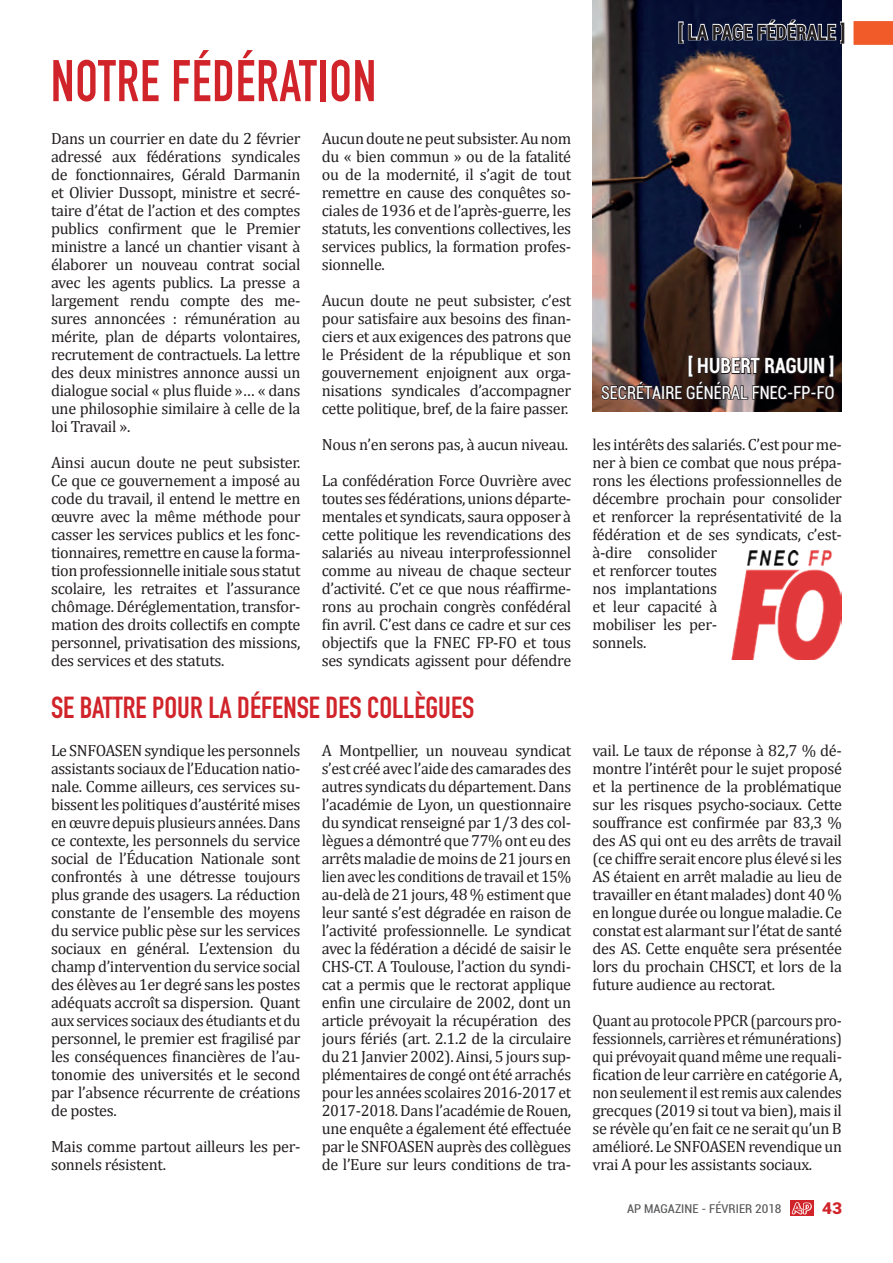
<style>
.page{position:relative;width:893px;height:1263px;background:#fff}
.page>*{position:absolute;margin:0;border:0;box-sizing:border-box;transform-origin:0 0}
.t1{font:700 57.75px "DIN Condensed";letter-spacing:.02em;color:#d1232a;scale:.91 1}
.t2{font:700 30px "DIN Condensed";color:#d1232a}
.t3{font:700 condensed 21px "Roboto";letter-spacing:.01em;color:#231f20;scale:.9 1}
.t4{font:700 condensed 21px "Roboto";letter-spacing:.01em;color:#fff;scale:.9 1}
.t5{font:condensed 18px "Roboto";letter-spacing:.01em;color:#fff;scale:.9 1}
.t6{font:16.2px/18px "Cambria";letter-spacing:-.02em;color:#231f20;text-align:justify}
.t7{font:16.2px/18px "Cambria";letter-spacing:-.02em;color:#231f20;text-align:justify;scale:.95 1}
.t8{font:900 16.2px "Roboto";color:#d1232a;scale:1.06 1}
.t9{font:condensed 12.15px "Roboto";color:#57585a;scale:1.06 1}
</style>
<div class="page">
<img style="left:592px;top:0;width:250px;height:412px">
<hr style="left:0;top:0;width:1px;height:1263px;background:#f7dace">
<img style="left:732px;top:551px;width:110px;height:109px">
<svg style="left:790px;top:1201px;width:23px;height:15px"></svg>
<svg style="left:792px;top:1202px;width:20px;height:12px"></svg>
<svg style="left:678px;top:16px;width:164px;height:29px;background:#505770"></svg>
<svg style="left:600px;top:350px;width:235px;height:52px;background:#382b2b"></svg>
<svg style="left:854px;top:21px;width:39px;height:24px"></svg>
<h1 class="t1" style="left:51px;top:42px;width:359px">NOTRE FÉDÉRATION</h1>
<p class="t6" style="left:51px;top:129px;width:251px">Dans un courrier en date du 2 février adressé aux fédérations syndicales de fonctionnaires, Gérald Darmanin et Olivier Dussopt, ministre et secré&shy;taire d’état de l’action et des comptes publics confirment que le Premier ministre a lancé un chantier visant à élaborer un nouveau contrat social avec les agents publics. La presse a largement rendu compte des me&shy;sures annoncées : rémunération au mérite, plan de départs volontaires, recrutement de contractuels. La lettre des deux ministres annonce aussi un dialogue social « plus fluide »… « dans une philosophie similaire à celle de la loi Travail ».</p>
<p class="t6" style="left:51px;top:453px;width:251px">Ainsi aucun doute ne peut subsister.<br>Ce que ce gouvernement a imposé au code du travail, il entend le mettre en œuvre avec la même méthode pour casser les services publics et les fonc&shy;tionnaires, remettre en cause la forma&shy;tion professionnelle initiale sous statut scolaire, les retraites et l’assurance chômage. Déréglementation, transfor&shy;mation des droits collectifs en compte personnel, privatisation des missions, des services et des statuts.</p>
<p class="t6" style="left:322px;top:129px;width:251px">Aucun doute ne peut subsister. Au nom du « bien commun » ou de la fatalité ou de la modernité, il s’agit de tout remettre en cause des conquêtes so&shy;ciales de 1936 et de l’après-guerre, les statuts, les conventions collectives, les services publics, la formation profes&shy;sionnelle.</p>
<p class="t6" style="left:322px;top:291px;width:251px">Aucun doute ne peut subsister, c’est pour satisfaire aux besoins des finan&shy;ciers et aux exigences des patrons que le Président de la république et son gouvernement enjoignent aux orga&shy;nisations syndicales d’accompagner cette politique, bref, de la faire passer.</p>
<p class="t6" style="left:322px;top:435px;width:248px">Nous n’en serons pas, à aucun niveau.</p>
<p class="t6" style="left:322px;top:471px;width:251px">La confédération Force Ouvrière avec toutes ses fédérations, unions départe&shy;mentales et syndicats, saura opposer à cette politique les revendications des salariés au niveau interprofessionnel comme au niveau de chaque secteur d’activité. C’et ce que nous réaffirme&shy;rons au prochain congrès confédéral fin avril. C’est dans ce cadre et sur ces objectifs que la FNEC FP-FO et tous ses syndicats agissent pour défendre</p>
<h2 class="t2" style="left:51px;top:687px;width:425px">SE BATTRE POUR LA DÉFENSE DES COLLÈGUES</h2>
<p class="t3" style="left:678px;top:17px;width:187px">[ LA PAGE FÉDÉRALE ]</p>
<p class="t4" style="left:688px;top:351px;width:165px">[ HUBERT RAGUIN ]</p>
<p class="t5" style="left:601px;top:380px;width:261px">SECRÉTAIRE GÉNÉRAL FNEC-FP-FO</p>
<p class="t6" style="left:592px;top:435px;width:251px;text-align:left">les intérêts des salariés. C’est pour me&shy;ner à bien ce combat que nous prépa&shy;rons les élections professionnelles de décembre prochain pour consolider et renforcer la représentativité de la fédération et de ses syndicats, c’est&shy;à-dire consolider<br>et renforcer toutes<br>nos implantations<br>et leur capacité à<br>mobiliser les per-<br>sonnels.</p>
<p class="t6" style="left:51px;top:741px;width:251px">Le SNFOASEN syndique les personnels assistants sociaux de l’Education natio&shy;nale. Comme ailleurs, ces services su&shy;bissent les politiques d’austérité mises en œuvre depuis plusieurs années. Dans ce contexte, les personnels du service social de l’Éducation Nationale sont confrontés à une détresse toujours plus grande des usagers. La réduction constante de l’ensemble des moyens du service public pèse sur les services sociaux en général. L’extension du champ d’intervention du service social des élèves au 1er degré sans les postes adéquats accroît sa dispersion. Quant aux services sociaux des étudiants et du personnel, le premier est fragilisé par les conséquences financières de l’au&shy;tonomie des universités et le second par l’absence récurrente de créations de postes.</p>
<p class="t6" style="left:51px;top:1137px;width:251px">Mais comme partout ailleurs les per&shy;sonnels résistent.</p>
<p class="t6" style="left:322px;top:741px;width:251px">A Montpellier, un nouveau syndicat s’est créé avec l’aide des camarades des autres syndicats du département. Dans l’académie de Lyon, un questionnaire du syndicat renseigné par 1/3 des col&shy;lègues a démontré que 77% ont eu des arrêts maladie de moins de 21 jours en lien avec les conditions de travail et15% au-delà de 21 jours, 48 % estiment que leur santé s’est dégradée en raison de l’activité professionnelle. Le syndicat avec la fédération a décidé de saisir le CHS-CT. A Toulouse, l’action du syndi&shy;cat a permis que le rectorat applique enfin une circulaire de 2002, dont un article prévoyait la récupération des jours fériés (art. 2.1.2 de la circulaire du 21 Janvier 2002). Ainsi, 5 jours sup&shy;plémentaires de congé ont été arrachés pour les années scolaires 2016-2017 et 2017-2018. Dans l’académie de Rouen, une enquête a également été effectuée par le SNFOASEN auprès des collègues de l’Eure sur leurs conditions de tra-</p>
<p class="t6" style="left:592px;top:741px;width:251px">vail. Le taux de réponse à 82,7 % dé&shy;montre l’intérêt pour le sujet proposé et la pertinence de la problématique sur les risques psycho-sociaux. Cette souffrance est confirmée par 83,3 % des AS qui ont eu des arrêts de travail (ce chiffre serait encore plus élevé si les AS étaient en arrêt maladie au lieu de travailler en étant malades) dont 40 % en longue durée ou longue maladie. Ce constat est alarmant sur l’état de santé des AS. Cette enquête sera présentée lors du prochain CHSCT, et lors de la future audience au rectorat.</p>
<p class="t7" style="left:592px;top:1011px;width:264px">Quant au protocole PPCR (parcours pro&shy;fessionnels, carrières et rémunérations) qui prévoyait quand même une requali&shy;fication de leur carrière en catégorie A, non seulement il est remis aux calendes grecques (2019 si tout va bien), mais il se révèle qu’en fait ce ne serait qu’un B amélioré. Le SNFOASEN revendique un vrai A pour les assistants sociaux.</p>
<p class="t9" style="left:627px;top:1201px;width:147px">AP MAGAZINE - FÉVRIER 2018</p>
<p class="t8" style="left:822px;top:1197px;width:20px">43</p>
</div>
